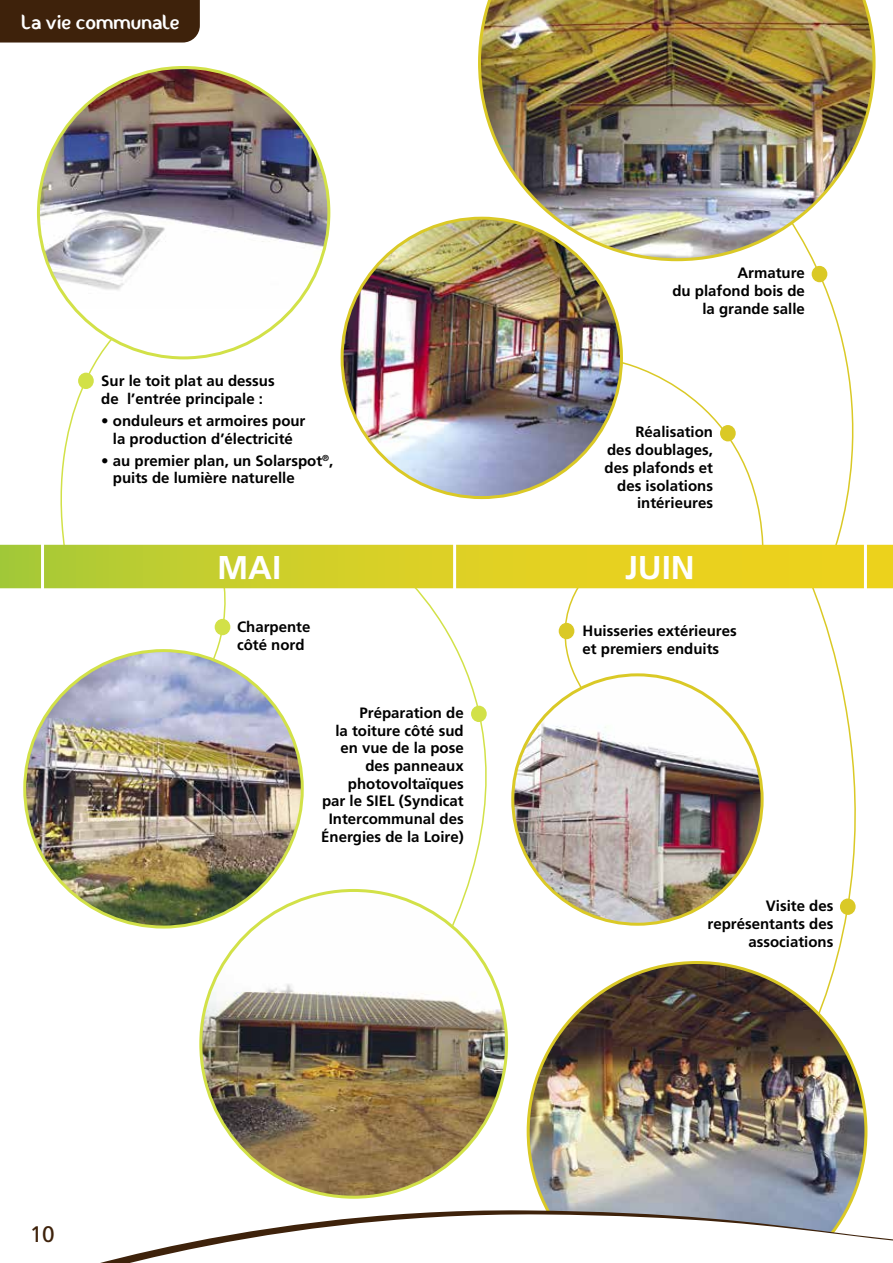
<style>
.page{position:relative;width:893px;height:1263px;background:#fff}
.page>*{position:absolute;margin:0;border:0;box-sizing:border-box;transform-origin:0 0}
.t1{font:700 33px "Frutiger";letter-spacing:-.005em;color:#fff}
.t2{font:22.5px "Frutiger";color:#3e220b}
.t3{font:21px "Fontasique";color:#fff}
.t4{font:700 15px/17.7px "Frutiger";color:#000}
</style>
<div class="page">
<svg style="left:771px;top:588px;width:122px;height:373px"></svg>
<svg style="left:563px;top:588px;width:31px;height:111px"></svg>
<svg style="left:385px;top:588px;width:178px;height:314px"></svg>
<svg style="left:134px;top:588px;width:124px;height:63px"></svg>
<svg style="left:786px;top:261px;width:107px;height:284px"></svg>
<svg style="left:618px;top:362px;width:146px;height:183px"></svg>
<svg style="left:40px;top:332px;width:78px;height:213px"></svg>
<img style="left:478px;top:0;width:397px;height:261px">
<img style="left:201px;top:890px;width:306px;height:278px">
<div style="left:38px;top:67px;width:291px;height:291px;background:#fff;border-radius:50%"></div>
<img style="left:38px;top:69px;width:291px;height:239px">
<img style="left:25px;top:651px;width:277px;height:276px">
<img style="left:513px;top:675px;width:249px;height:249px;border-radius:125px">
<img style="left:527px;top:961px;width:340px;height:207px">
<img style="left:342px;top:218px;width:279px;height:280px;border-radius:140px">
<div style="left:78px;top:373px;width:16px;height:16px;background:#d2e148;border-radius:50%"></div>
<div style="left:471px;top:706px;width:16px;height:16px;background:#d2e148;border-radius:50%"></div>
<div style="left:215px;top:619px;width:15px;height:16px;background:#d2e148;border-radius:50%"></div>
<div style="left:812px;top:266px;width:15px;height:16px;background:#dac926;border-radius:50%"></div>
<div style="left:720px;top:425px;width:16px;height:16px;background:#dac926;border-radius:50%"></div>
<div style="left:840px;top:898px;width:16px;height:17px;background:#dac926;border-radius:50%"></div>
<div style="left:559px;top:623px;width:15px;height:16px;background:#dac926;border-radius:50%"></div>
<div style="left:0;top:0;width:200px;height:43px;background:#3e220b"></div>
<svg style="left:100px;top:1168px;width:793px;height:95px"></svg>
<svg style="left:0;top:545px;width:893px;height:43px"></svg>
<hr style="left:453px;top:530px;width:3px;height:72px;background:#fff">
<hr style="left:864px;top:530px;width:3px;height:72px;background:#fff">
<hr style="left:41px;top:530px;width:3px;height:72px;background:#fff">
<h3 class="t3" style="left:21px;top:14px;width:160px">La vie communale</h3>
<p class="t4" style="left:101px;top:372px;width:175px">Sur le toit plat au dessus de l’entrée principale :</p>
<p class="t4" style="left:101px;top:412px;width:206px;text-align:center">• onduleurs et armoires pour la production d’électricité</p>
<p class="t4" style="left:113px;top:452px;width:222px;text-indent:-12px">• au premier plan, un Solarspot<sup>®</sup>, puits de lumière naturelle</p>
<p class="t4" style="left:672px;top:264px;width:134px;text-align:right">Armature<br>du plafond bois de la grande salle</p>
<p class="t4" style="left:605px;top:423px;width:110px;text-align:right">Réalisation<br>des doublages, des plafonds et des isolations intérieures</p>
<h1 class="t1" style="left:217px;top:548px;width:66px">MAI</h1>
<h1 class="t1" style="left:625px;top:548px;width:71px">JUIN</h1>
<h2 class="t2" style="left:30px;top:1221px;width:27px">10</h2>
<p class="t4" style="left:237px;top:618px;width:75px">Charpente côté nord</p>
<p class="t4" style="left:321px;top:704px;width:144px;text-align:right">Préparation de<br>la toiture côté sud en vue de la pose des panneaux photovoltaïques par le SIEL (Syndicat<br>Intercommunal des<br>Énergies de la Loire)</p>
<p class="t4" style="left:583px;top:622px;width:156px">Huisseries extérieures et premiers enduits</p>
<p class="t4" style="left:708px;top:897px;width:127px;text-align:right">Visite des représentants des associations</p>
</div>
